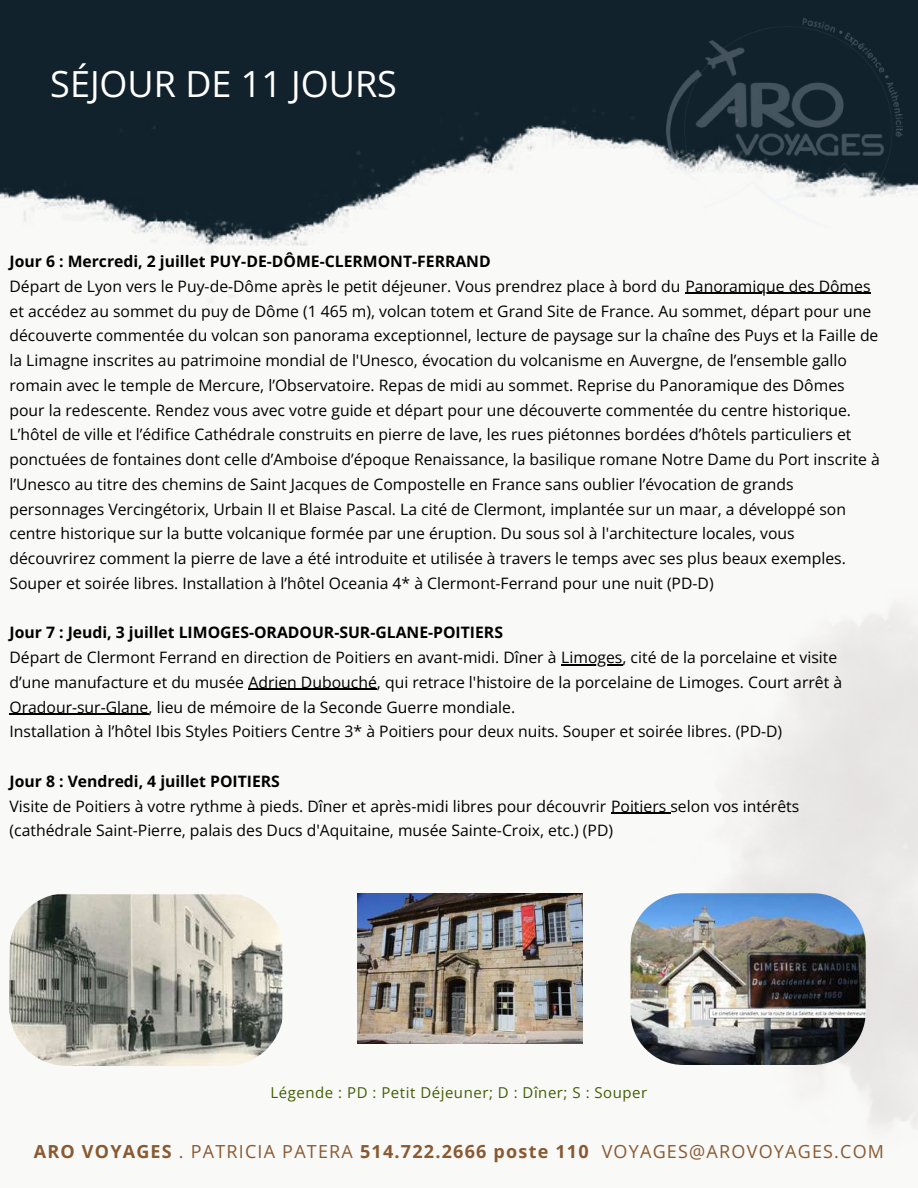
<style>
.page{position:relative;width:918px;height:1188px;background:#11222c}
.page>*{position:absolute;margin:0;border:0;box-sizing:border-box;transform-origin:0 0}
.t1{font:36px "Open Sans";color:#fff}
.t2{font:18px "Open Sans";letter-spacing:.065em;color:#895931}
.t3{font:15.75px/24.8px "Open Sans";color:#000}
.t4{font:700 15.75px "Open Sans";color:#000}
.t5{font:15px "Open Sans";letter-spacing:.035em;color:#435e04}
.s1{font-weight:700}
</style>
<div class="page">
<img style="left:0;top:110px;width:918px;height:200px">
<div style="left:0;top:310px;width:918px;height:878px;background:#f9f9f8"></div>
<img style="left:640px;top:584px;width:278px;height:582px">
<hr style="left:685px;top:293px;width:186px;height:1px;background:#000">
<hr style="left:561px;top:664px;width:61px;height:1px;background:#000">
<hr style="left:248px;top:689px;width:129px;height:1px;background:#000">
<hr style="left:10px;top:714px;width:139px;height:1px;background:#000">
<hr style="left:611px;top:813px;width:59px;height:1px;background:#000">
<img style="left:666px;top:18px;width:236px;height:210px">
<img style="left:631px;top:893px;width:235px;height:172px;border-radius:53px">
<img style="left:10px;top:893px;width:273px;height:173px;border-radius:57px">
<img style="left:358px;top:893px;width:225px;height:151px">
<h1 class="t1" style="left:50px;top:59px;width:348px">SÉJOUR DE 11 JOURS</h1>
<p class="t4" style="left:10px;top:250px;width:483px">Jour 6 : Mercredi, 2 juillet PUY-DE-DÔME-CLERMONT-FERRAND</p>
<p class="t3" style="left:10px;top:273px;width:872px">Départ de Lyon vers le Puy-de-Dôme après le petit déjeuner. Vous prendrez place à bord du Panoramique des Dômes et accédez au sommet du puy de Dôme (1 465 m), volcan totem et Grand Site de France. Au sommet, départ pour une découverte commentée du volcan son panorama exceptionnel, lecture de paysage sur la chaîne des Puys et la Faille de la Limagne inscrites au patrimoine mondial de l'Unesco, évocation du volcanisme en Auvergne, de l’ensemble gallo romain avec le temple de Mercure, l’Observatoire. Repas de midi au sommet. Reprise du Panoramique des Dômes pour la redescente. Rendez vous avec votre guide et départ pour une découverte commentée du centre historique.<br>L’hôtel de ville et l’édifice Cathédrale construits en pierre de lave, les rues piétonnes bordées d’hôtels particuliers et ponctuées de fontaines dont celle d’Amboise d’époque Renaissance, la basilique romane Notre Dame du Port inscrite à l’Unesco au titre des chemins de Saint Jacques de Compostelle en France sans oublier l’évocation de grands personnages Vercingétorix, Urbain II et Blaise Pascal. La cité de Clermont, implantée sur un maar, a développé son centre historique sur la butte volcanique formée par une éruption. Du sous sol à l'architecture locales, vous découvrirez comment la pierre de lave a été introduite et utilisée à travers le temps avec ses plus beaux exemples.<br>Souper et soirée libres. Installation à l’hôtel Oceania 4* à Clermont-Ferrand pour une nuit (PD-D)</p>
<p class="t4" style="left:10px;top:621px;width:495px">Jour 7 : Jeudi, 3 juillet LIMOGES-ORADOUR-SUR-GLANE-POITIERS</p>
<p class="t3" style="left:10px;top:645px;width:834px">Départ de Clermont Ferrand en direction de Poitiers en avant-midi. Dîner à Limoges, cité de la porcelaine et visite d’une manufacture et du musée Adrien Dubouché, qui retrace l'histoire de la porcelaine de Limoges. Court arrêt à Oradour-sur-Glane, lieu de mémoire de la Seconde Guerre mondiale.<br>Installation à l’hôtel Ibis Styles Poitiers Centre 3* à Poitiers pour deux nuits. Souper et soirée libres. (PD-D)</p>
<p class="t4" style="left:10px;top:770px;width:272px">Jour 8 : Vendredi, 4 juillet POITIERS</p>
<p class="t3" style="left:10px;top:793px;width:791px">Visite de Poitiers à votre rythme à pieds. Dîner et après-midi libres pour découvrir Poitiers selon vos intérêts (cathédrale Saint-Pierre, palais des Ducs d'Aquitaine, musée Sainte-Croix, etc.) (PD)</p>
<p class="t5" style="left:271px;top:1082px;width:378px">Légende : PD : Petit Déjeuner; D : Dîner; S : Souper</p>
<p class="t2" style="left:34px;top:1139px;width:852px"><span class="s1">ARO VOYAGES</span> . PATRICIA PATERA <span class="s1">514.722.2666 poste 110</span> VOYAGES@AROVOYAGES.COM</p>
</div>
